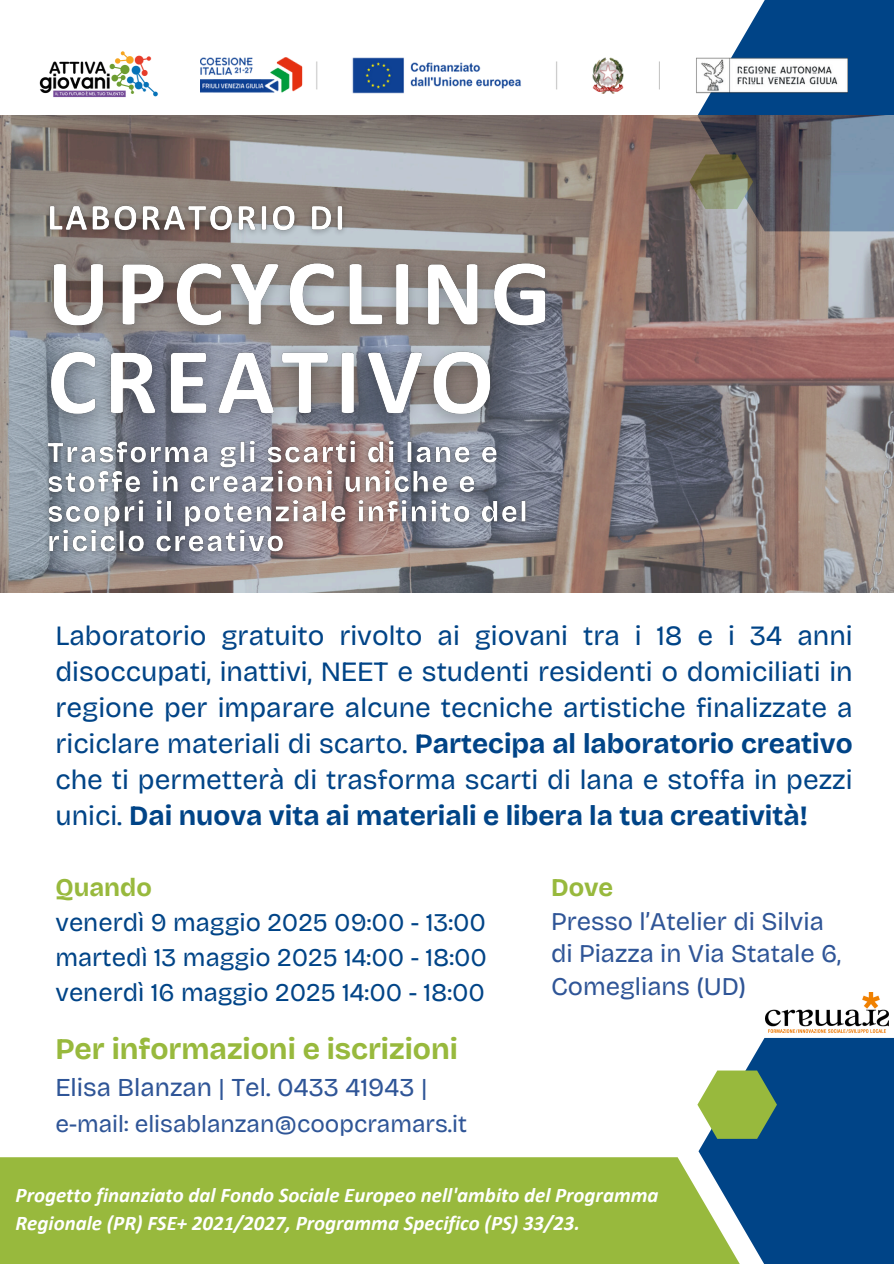
<style>
.page{position:relative;width:894px;height:1264px;background:#fff}
.page>*{position:absolute;margin:0;border:0;box-sizing:border-box;transform-origin:0 0}
.t1{font:700 30px "Bricolage Grotesque";color:#98b93d}
.t2{font:27.9px/36px "Bricolage Grotesque";color:#004487;text-align:justify}
.t3{font:25.8px "Bricolage Grotesque";color:#2f5597}
.t4{font:25.5px/34.8px "Bricolage Grotesque";color:#004487}
.t5{font:25.5px/33px "Bricolage Grotesque";color:#2f5597}
.t6{font:24.3px "Bricolage Grotesque";color:#2f5597}
.t7{font:italic 700 20.85px/28.2px "Calibri";color:#fff}
.s1{font-weight:700}
.s2{font-weight:700;color:#98b93d}
</style>
<div class="page">
<svg style="left:697px;top:0;width:196px;height:116px;fill:#004487"></svg>
<img style="left:39px;top:51px;width:119px;height:47px">
<img style="left:200px;top:57px;width:647px;height:36px">
<div style="left:0;top:1157px;width:697px;height:106px;background:#98b93d"></div>
<svg style="left:697px;top:1037px;width:196px;height:226px;background:#30688b"></svg>
<img style="left:0;top:116px;width:893px;height:477px">
<img style="left:765px;top:992px;width:123px;height:40px">
<img style="left:27px;top:243px;width:543px;height:199px">
<img style="left:39px;top:433px;width:495px;height:128px">
<img style="left:40px;top:197px;width:319px;height:45px">
<p class="t2" style="left:55px;top:617px;width:798px">Laboratorio gratuito rivolto ai giovani tra i 18 e i 34 anni disoccupati, inattivi, NEET e studenti residenti o domiciliati in regione per imparare alcune tecniche artistiche finalizzate a riciclare materiali di scarto. <span class="s1">Partecipa al laboratorio creativo </span>che ti permetterà di trasforma scarti di lana e stoffa in pezzi unici. <span class="s1">Dai nuova vita ai materiali e libera la tua creatività!</span></p>
<h5 class="t4" style="left:55px;top:870px;width:433px"><span class="s2">Quando<br></span>venerdì 9 maggio 2025 09:00 - 13:00 martedì 13 maggio 2025 14:00 - 18:00 venerdì 16 maggio 2025 14:00 - 18:00</h5>
<p class="t1" style="left:55px;top:1031px;width:404px">Per informazioni e iscrizioni</p>
<p class="t3" style="left:55px;top:1072px;width:373px">Elisa Blanzan | Tel. 0433 41943 |</p>
<p class="t6" style="left:55px;top:1109px;width:413px">e-mail: elisablanzan@coopcramars.it</p>
<h4 class="t5" style="left:551px;top:871px;width:291px"><span class="s2">Dove<br></span>Presso l’Atelier di Silvia di Piazza in Via Statale 6,<br>Comeglians (UD)</h4>
<p class="t7" style="left:16px;top:1182px;width:644px">Progetto finanziato dal Fondo Sociale Europeo nell'ambito del Programma<br>Regionale (PR) FSE+ 2021/2027, Programma Specifico (PS) 33/23.</p>
</div>
